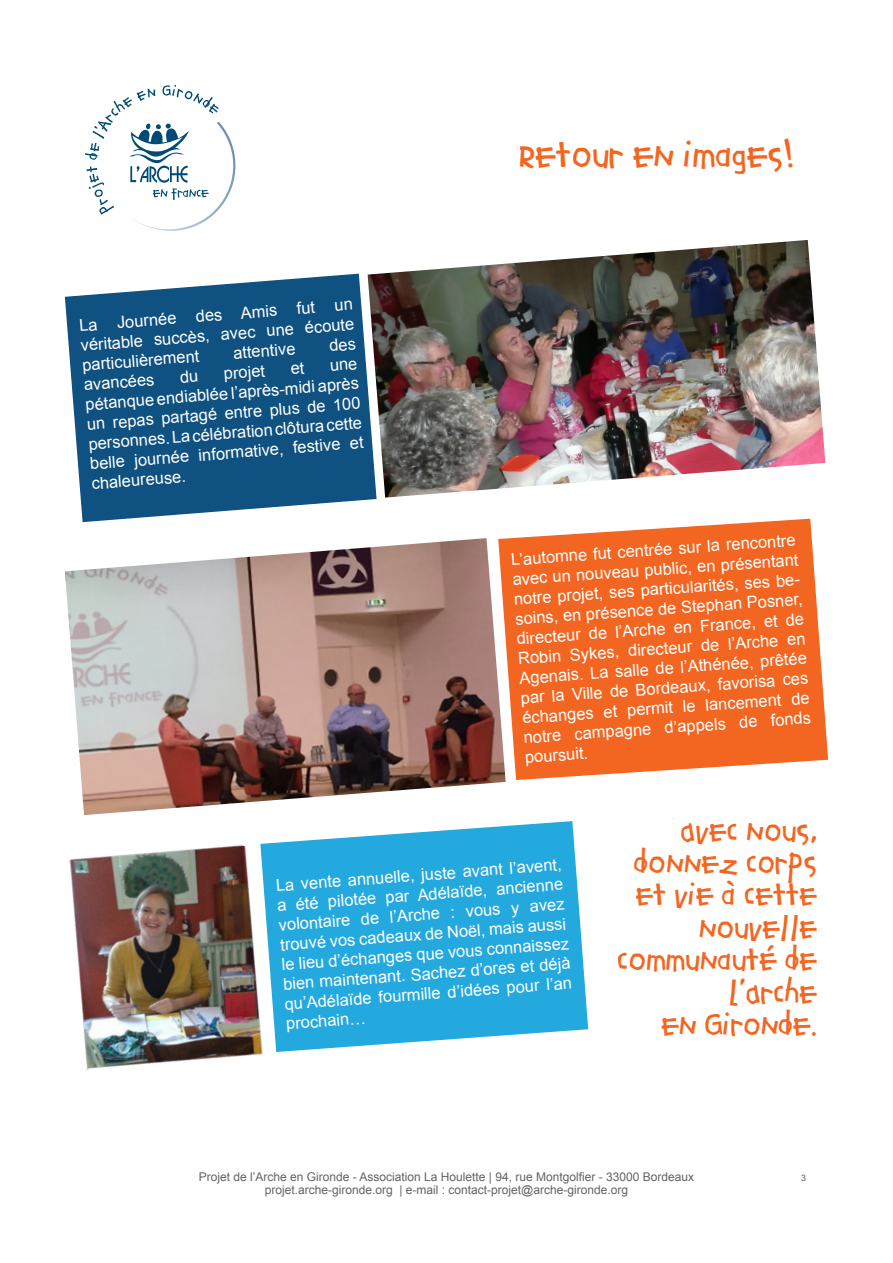
<style>
.page{position:relative;width:893px;height:1263px;background:#fff}
.page>*{position:absolute;margin:0;border:0;box-sizing:border-box;transform-origin:0 0}
.t1{font:31.5px "Agrafie Com";color:#f36621}
.t2{font:27px/32.4px "Agrafie Com";color:#f36621;text-align:right}
.t3{font:16.5px/19.8px "Arial";color:#fff}
.t4{font:12px/13.2px "Arial";color:#636366;text-align:center}
.t5{font:9px "Arial";color:#636366}
</style>
<div class="page">
<svg style="left:85px;top:85px;width:151px;height:146px"></svg>
<svg style="left:506px;top:518px;width:323px;height:262px;background:#f47739"></svg>
<img style="left:65px;top:538px;width:441px;height:258px">
<svg style="left:331px;top:821px;width:258px;height:227px;background:#3bb2e2"></svg>
<img style="left:65px;top:788px;width:266px;height:282px">
<svg style="left:64px;top:273px;width:313px;height:250px;background:#2e6790"></svg>
<img style="left:368px;top:240px;width:457px;height:258px">
<svg style="left:329px;top:339px;width:27px;height:12px"></svg>
<svg style="left:180px;top:370px;width:17px;height:13px"></svg>
<svg style="left:291px;top:362px;width:14px;height:12px"></svg>
<p class="t3" style="left:78px;top:317px;width:276px;text-align:justify;rotate:-5deg">La Journée des Amis fut un véritable succès, avec une écoute particulièrement</p>
<p class="t3" style="left:232px;top:344px;width:64px;rotate:-5deg">attentive</p>
<p class="t3" style="left:82px;top:377px;width:277px;text-align:justify;text-indent:248px;rotate:-5deg">une pétanque endiablée l’après-midi après un repas partagé entre plus de 100 personnes. La célébration clôtura cette belle journée informative, festive et chaleureuse.</p>
<p class="t3" style="left:83px;top:375px;width:72px;rotate:-5deg">avancées</p>
<p class="t3" style="left:223px;top:364px;width:43px;rotate:-5deg">projet</p>
<p class="t1" style="left:519px;top:133px;width:276px">RETOUR EN IMAGES!</p>
<p class="t3" style="left:510px;top:550px;width:291px;rotate:-4deg">L’automne fut centrée sur la rencontre avec un nouveau public, en présentant notre projet, ses particularités, ses be&shy;soins, en présence de Stephan Posner, directeur de l’Arche en France, et de Robin Sykes, directeur de l’Arche en Agenais. La salle de l’Athénée, prêtée par la Ville de Bordeaux, favorisa ces échanges et permit le lancement de notre campagne d’appels de fonds poursuit.</p>
<p class="t3" style="left:275px;top:875px;width:290px;rotate:-4deg">La vente annuelle, juste avant l’avent, a été pilotée par Adélaïde, ancienne volontaire de l’Arche : vous y avez trouvé vos cadeaux de Noël, mais aussi le lieu d’échanges que vous connaissez bien maintenant. Sachez d’ores et déjà qu’Adélaïde fourmille d’idées pour l’an prochain…</p>
<p class="t2" style="left:634px;top:815px;width:185px">AVEC NOUS,<br>DONNEZ CORPS<br>ET VIE À CETTE<br>NOUVELLE</p>
<p class="t2" style="left:617px;top:945px;width:202px">COMMUNAUTÉ DE<br>L’ARCHE<br>EN GIRONDE.</p>
<p class="t4" style="left:199px;top:1170px;width:497px">Projet de l’Arche en Gironde - Association La Houlette | 94, rue Montgolfier - 33000 Bordeaux projet.arche-gironde.org | e-mail : contact-projet@arche-gironde.org</p>
<p class="t5" style="left:801px;top:1172px;width:7px">3</p>
</div>
